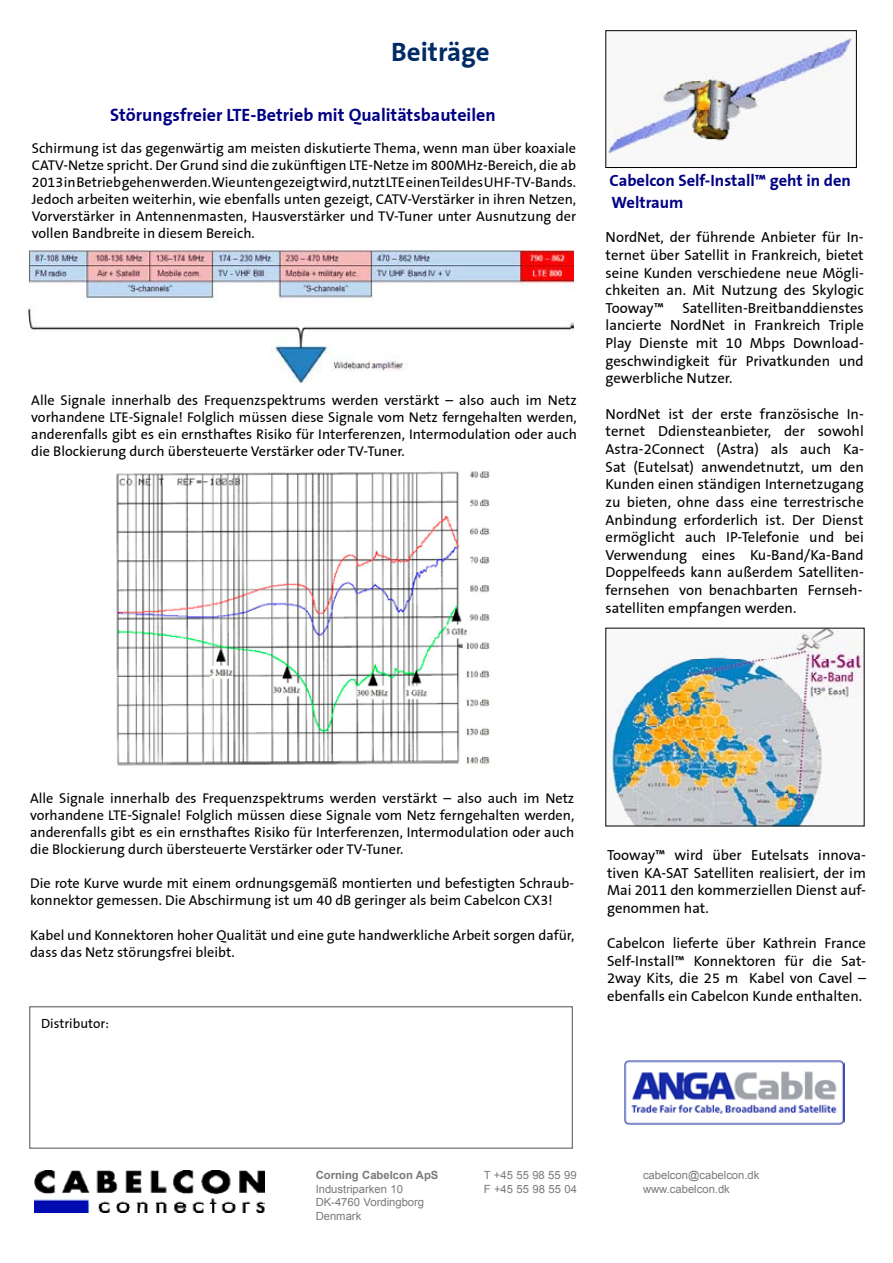
<style>
.page{position:relative;width:893px;height:1263px;background:#fff}
.page>*{position:absolute;margin:0;border:0;box-sizing:border-box;transform-origin:0 0}
.t1{font:700 27px "Corning Sans";color:#002b64}
.t2{font:700 18px "Corning Sans";color:#000084}
.t3{font:700 16.5px/21.6px "Corning Sans";color:#000084}
.t4{font:14.7px/17.7px "Corning Sans";color:#000;text-align:justify}
.t5{font:14.25px/17.1px "Corning Sans";color:#000;text-align:justify}
.t6{font:13.5px "Corning Sans";color:#000}
.t7{font:11.25px/13.5px "Arial";color:#7a787c}
.t8{font:700 11.25px "Arial";color:#7a787c}
</style>
<div class="page">
<img style="left:34px;top:1170px;width:231px;height:43px">
<img style="left:608px;top:630px;width:254px;height:194px">
<img style="left:608px;top:38px;width:244px;height:116px">
<div style="left:606px;top:30px;width:251px;height:138px;border:1px solid #000"></div>
<img style="left:116px;top:471px;width:374px;height:295px">
<img style="left:28px;top:251px;width:546px;height:132px">
<img style="left:624px;top:1060px;width:221px;height:65px">
<h1 class="t1" style="left:391px;top:36px;width:100px">Beiträge</h1>
<p class="t2" style="left:110px;top:105px;width:387px">Störungsfreier LTE-Betrieb mit Qualitätsbauteilen</p>
<p class="t5" style="left:32px;top:139px;width:546px">Schirmung ist das gegenwärtig am meisten diskutierte Thema, wenn man über koaxiale CATV-Netze spricht. Der Grund sind die zukünftigen LTE-Netze im 800MHz-Bereich, die ab 2013 in Betrieb gehen werden. Wie unten gezeigt wird, nutzt LTE einen Teil des UHF-TV-Bands.<br>Jedoch arbeiten weiterhin, wie ebenfalls unten gezeigt, CATV-Verstärker in ihren Netzen, Vorverstärker in Antennenmasten, Hausverstärker und TV-Tuner unter Ausnutzung der vollen Bandbreite in diesem Bereich.</p>
<p class="t5" style="left:31px;top:391px;width:547px">Alle Signale innerhalb des Frequenzspektrums werden verstärkt – also auch im Netz vorhandene LTE-Signale! Folglich müssen diese Signale vom Netz ferngehalten werden, anderenfalls gibt es ein ernsthaftes Risiko für Interferenzen, Intermodulation oder auch die Blockierung durch übersteuerte Verstärker oder TV-Tuner.</p>
<p class="t3" style="left:610px;top:170px;width:243px">Cabelcon Self-Install™ geht in den<br>Weltraum</p>
<p class="t4" style="left:606px;top:228px;width:260px">NordNet, der führende Anbieter für In&shy;ternet über Satellit in Frankreich, bietet seine Kunden verschiedene neue Mögli&shy;chkeiten an. Mit Nutzung des Skylogic Tooway™</p>
<p class="t4" style="left:606px;top:299px;width:260px;text-indent:77px">Satelliten-Breitbanddienstes lancierte NordNet in Frankreich Triple Play Dienste mit 10 Mbps Download&shy;geschwindigkeit für Privatkunden und gewerbliche Nutzer.</p>
<p class="t4" style="left:606px;top:405px;width:260px">NordNet ist der erste französische In&shy;ternet Ddiensteanbieter, der sowohl Astra-2Connect (Astra) als auch Ka-Sat (Eutelsat) anwendetnutzt, um den Kunden einen ständigen Internetzugang zu bieten, ohne dass eine terrestrische Anbindung erforderlich ist. Der Dienst ermöglicht auch IP-Telefonie und bei Verwendung eines Ku-Band/Ka-Band Doppelfeeds kann außerdem Satelliten&shy;fernsehen von benachbarten Fernseh&shy;satelliten empfangen werden.</p>
<p class="t5" style="left:30px;top:789px;width:546px">Alle Signale innerhalb des Frequenzspektrums werden verstärkt – also auch im Netz vorhandene LTE-Signale! Folglich müssen diese Signale vom Netz ferngehalten werden, anderenfalls gibt es ein ernsthaftes Risiko für Interferenzen, Intermodulation oder auch die Blockierung durch übersteuerte Verstärker oder TV-Tuner.</p>
<p class="t5" style="left:30px;top:875px;width:546px">Die rote Kurve wurde mit einem ordnungsgemäß montierten und befestigten Schraub&shy;konnektor gemessen. Die Abschirmung ist um 40 dB geringer als beim Cabelcon CX3!</p>
<p class="t5" style="left:30px;top:926px;width:546px">Kabel und Konnektoren hoher Qualität und eine gute handwerkliche Arbeit sorgen dafür, dass das Netz störungsfrei bleibt.</p>
<p class="t6" style="left:41px;top:1015px;width:69px">Distributor:</p>
<p class="t4" style="left:607px;top:846px;width:260px">Tooway™ wird über Eutelsats innova&shy;tiven KA-SAT Satelliten realisiert, der im Mai 2011 den kommerziellen Dienst auf&shy;genommen hat.</p>
<p class="t4" style="left:607px;top:934px;width:261px">Cabelcon lieferte über Kathrein France Self-Install™ Konnektoren für die Sat-2way Kits, die 25 m Kabel von Cavel – ebenfalls ein Cabelcon Kunde enthalten.</p>
<p class="t8" style="left:316px;top:1168px;width:124px">Corning Cabelcon ApS</p>
<p class="t7" style="left:316px;top:1182px;width:110px">Industriparken 10<br>DK-4760 Vordingborg<br>Denmark</p>
<p class="t7" style="left:484px;top:1168px;width:95px">T +45 55 98 55 99<br>F +45 55 98 55 04</p>
<p class="t7" style="left:643px;top:1168px;width:118px">cabelcon@cabelcon.dk www.cabelcon.dk</p>
</div>
